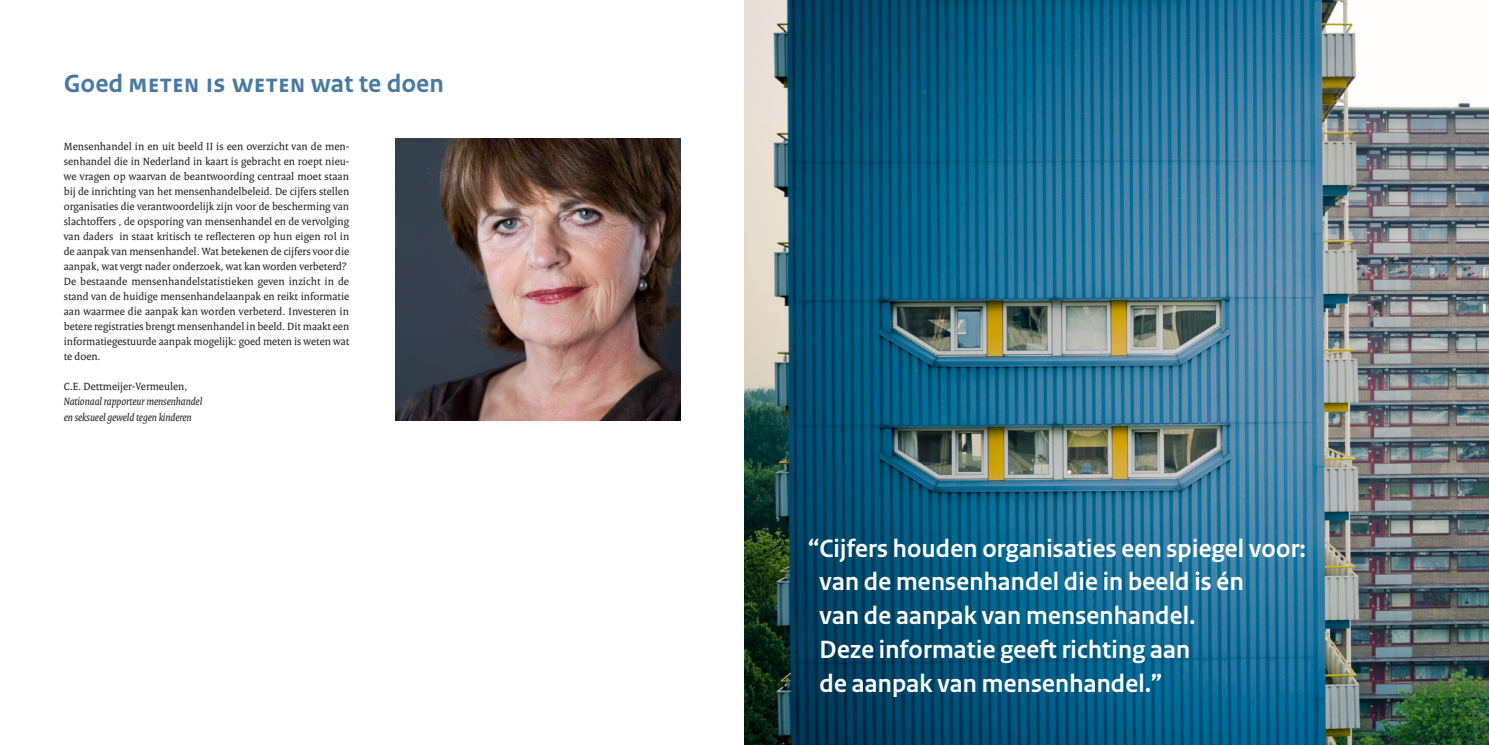
<style>
.page{position:relative;width:1489px;height:745px;background:#fff}
.page>*{position:absolute;margin:0;border:0;box-sizing:border-box;transform-origin:0 0}
.t1{font:700 26.25px/33.8px "Rijksoverheid Sans Heading";letter-spacing:.01em;color:#fff}
.Title_2{font:700 26.25px "Rijksoverheid Sans Text";letter-spacing:.025em;color:#4879a3}
.Body{font:11.25px/15px "Rijksoverheid Serif";color:#231f20;text-align:justify}
.Body-2{font:italic 11.25px "Rijksoverheid Serif";color:#231f20}
</style>
<div class="page">
<img style="left:744px;top:0;width:744px;height:744px">
<img style="left:395px;top:138px;width:285px;height:282px">
<p class="Title_2" style="left:64px;top:69px;width:381px">Goed meten is weten wat te doen</p>
<p class="Body" style="left:64px;top:139px;width:287px">Mensenhandel in en uit beeld II is een overzicht van de men&shy;senhandel die in Nederland in kaart is gebracht en roept nieu&shy;we vragen op waarvan de beantwoording centraal moet staan bij de inrichting van het mensenhandelbeleid. De cijfers stellen organisaties die verantwoordelijk zijn voor de bescherming van slachtoffers , de opsporing van mensenhandel en de vervolging van daders in staat kritisch te reflecteren op hun eigen rol in de aanpak van mensenhandel. Wat betekenen de cijfers voor die aanpak, wat vergt nader onderzoek, wat kan worden verbeterd?</p>
<p class="Body" style="left:64px;top:274px;width:287px">De bestaande mensenhandelstatistieken geven inzicht in de stand van de huidige mensenhandelaanpak en reikt informatie aan waarmee die aanpak kan worden verbeterd. Investeren in betere registraties brengt mensenhandel in beeld. Dit maakt een informatiegestuurde aanpak mogelijk: goed meten is weten wat te doen.</p>
<p class="Body" style="left:64px;top:379px;width:125px">C.E. Dettmeijer-Vermeulen,</p>
<p class="Body-2" style="left:64px;top:395px;width:140px">Nationaal rapporteur mensenhandel</p>
<p class="Body-2" style="left:64px;top:410px;width:129px">en seksueel geweld tegen kinderen</p>
<p class="t1" style="left:819px;top:531px;width:487px;text-indent:-11px">“Cijfers houden organisaties een spiegel voor: van de mensenhandel die in beeld is én<br>van de aanpak van mensenhandel.<br>Deze informatie geeft richting aan<br>de aanpak van mensenhandel.”</p>
</div>
